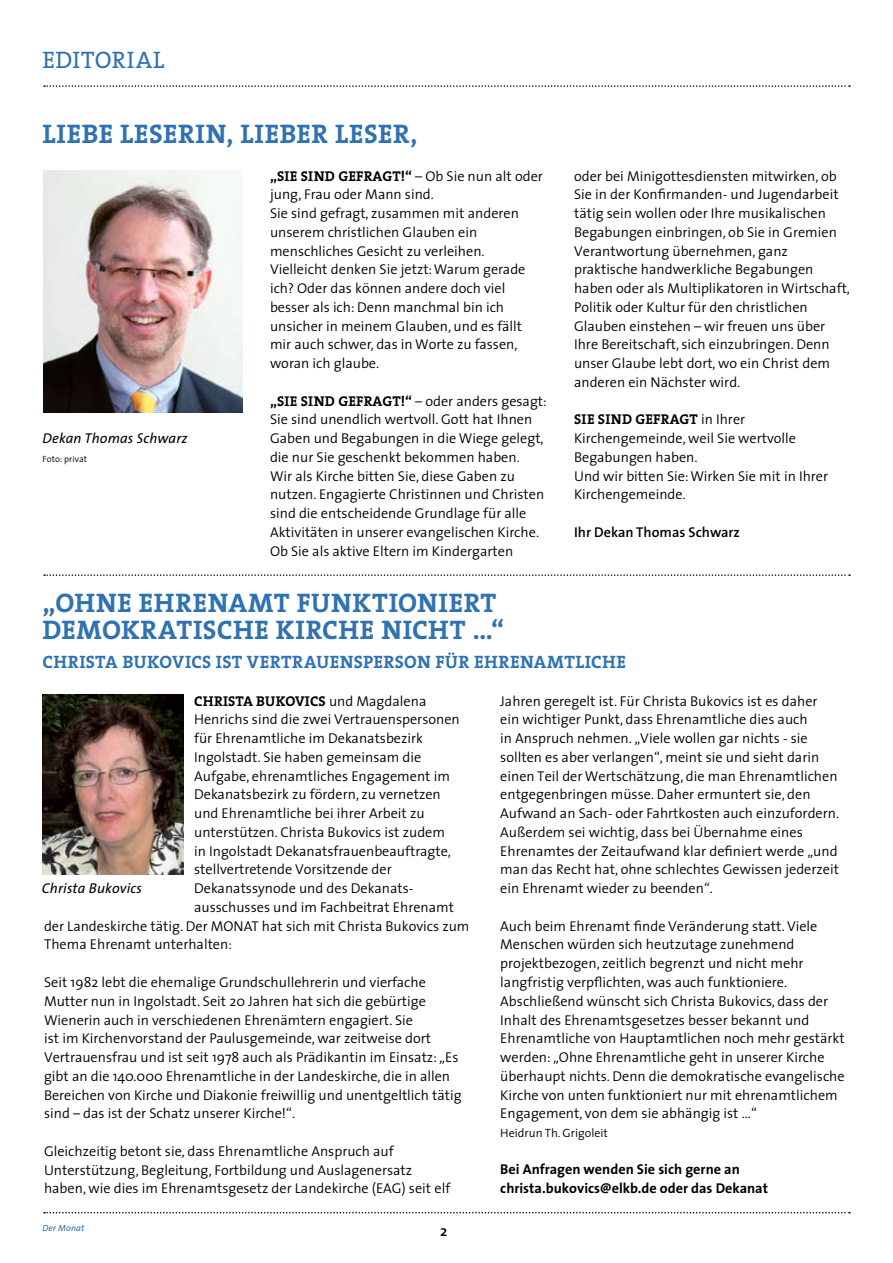
<style>
.page{position:relative;width:893px;height:1263px;background:#fff}
.page>*{position:absolute;margin:0;border:0;box-sizing:border-box;transform-origin:0 0}
.t1{font:700 27px/27px "The Serif";letter-spacing:.025em;color:#2f72b2}
.t2{font:24px "The Serif";letter-spacing:.025em;color:#2f72b2}
.t3{font:700 18px "The Serif";letter-spacing:.02em;color:#2f72b2}
.t4{font:600 15px "The Sans";color:#000}
.t5{font:300 14.25px/18.8px "The Sans";color:#000}
.t6{font:700 14.25px/18.8px "The Sans";color:#000}
.t7{font:700 14.25px "The Serif";letter-spacing:.015em;color:#000}
.t8{font:italic 14.25px "The Sans";letter-spacing:.01em;color:#000}
.t9{font:600 14.25px "The Sans";color:#000}
.t10{font:300 12px "The Sans";color:#000}
.t11{font:300 9px "The Sans";letter-spacing:.01em;color:#000}
.t12{font:italic 9px "The Sans";letter-spacing:.01em;color:#2f72b2}
.s1{font-family:"The Serif";font-weight:700}
</style>
<div class="page">
<svg style="left:44px;top:1212px;width:806px;height:1px"></svg>
<svg style="left:44px;top:85px;width:806px;height:2px"></svg>
<svg style="left:44px;top:574px;width:806px;height:2px"></svg>
<img style="left:43px;top:694px;width:141px;height:180px">
<img style="left:43px;top:170px;width:199px;height:243px">
<h2 class="t2" style="left:43px;top:40px;width:124px">EDITORIAL</h2>
<h1 class="t1" style="left:43px;top:120px;width:29px">LIEBE</h1>
<h1 class="t1" style="left:120px;top:120px;width:31px">LESERIN</h1>
<h1 class="t1" style="left:226px;top:120px;width:30px">, LIEBER</h1>
<h1 class="t1" style="left:335px;top:120px;width:30px">LESER</h1>
<h1 class="t1" style="left:411px;top:120px;width:8px">,</h1>
<p class="t8" style="left:43px;top:426px;width:147px">Dekan Thomas Schwarz</p>
<p class="t11" style="left:43px;top:451px;width:46px">Foto: privat</p>
<p class="t5" style="left:270px;top:166px;width:274px;text-indent:131px"><span class="s1">!“</span> – Ob Sie nun alt oder jung, Frau oder Mann sind.<br>Sie sind gefragt, zusammen mit anderen unserem christlichen Glauben ein menschliches Gesicht zu verleihen.<br>Vielleicht denken Sie jetzt: Warum gerade ich? Oder das können andere doch viel besser als ich: Denn manchmal bin ich unsicher in meinem Glauben, und es fällt mir auch schwer, das in Worte zu fassen, woran ich glaube.</p>
<p class="t7" style="left:270px;top:389px;width:41px">„SIE SIND</p>
<p class="t7" style="left:338px;top:389px;width:10px">GEFRAGT</p>
<p class="t7" style="left:270px;top:164px;width:41px">„SIE SIND</p>
<p class="t7" style="left:338px;top:164px;width:10px">GEFRAGT</p>
<p class="t5" style="left:270px;top:391px;width:278px;text-indent:131px"><span class="s1">!“</span> – oder anders gesagt:<br>Sie sind unendlich wertvoll. Gott hat Ihnen Gaben und Begabungen in die Wiege gelegt, die nur Sie geschenkt bekommen haben.<br>Wir als Kirche bitten Sie, diese Gaben zu nutzen. Engagierte Christinnen und Christen sind die entscheidende Grundlage für alle Aktivitäten in unserer evangelischen Kirche.<br>Ob Sie als aktive Eltern im Kindergarten</p>
<p class="t5" style="left:574px;top:166px;width:277px">oder bei Minigottesdiensten mitwirken, ob Sie in der Konfirmanden- und Jugendarbeit tätig sein wollen oder Ihre musikalischen Begabungen einbringen, ob Sie in Gremien Verantwortung übernehmen, ganz praktische handwerkliche Begabungen haben oder als Multiplikatoren in Wirtschaft, Politik oder Kultur für den christlichen Glauben einstehen – wir freuen uns über Ihre Bereitschaft, sich einzubringen. Denn unser Glaube lebt dort, wo ein Christ dem anderen ein Nächster wird.</p>
<p class="t7" style="left:574px;top:408px;width:34px">SIE SIND</p>
<p class="t7" style="left:635px;top:408px;width:10px">GEFRAGT</p>
<p class="t5" style="left:574px;top:410px;width:256px;text-indent:127px">in Ihrer<br>Kirchengemeinde, weil Sie wertvolle<br>Begabungen haben.<br>Und wir bitten Sie: Wirken Sie mit in Ihrer<br>Kirchengemeinde.</p>
<p class="t9" style="left:574px;top:520px;width:167px">Ihr Dekan Thomas Schwarz</p>
<h1 class="t1" style="left:43px;top:588px;width:463px">„OHNE EHRENAMT FUNKTIONIERT<br>DEMOKRATISCHE KIRCHE NICHT …“</h1>
<p class="t3" style="left:43px;top:647px;width:585px">CHRISTA BUKOVICS IST VERTRAUENSPERSON FÜR EHRENAMTLICHE</p>
<p class="t7" style="left:194px;top:689px;width:18px">CHRISTA</p>
<p class="t7" style="left:256px;top:689px;width:19px">BUKOVICS</p>
<p class="t5" style="left:329px;top:691px;width:99px">und Magdalena</p>
<p class="t5" style="left:194px;top:710px;width:267px">Henrichs sind die zwei Vertrauenspersonen</p>
<p class="t5" style="left:194px;top:728px;width:230px">für Ehrenamtliche im Dekanatsbezirk</p>
<p class="t5" style="left:194px;top:747px;width:229px">Ingolstadt. Sie haben gemeinsam die</p>
<p class="t5" style="left:194px;top:766px;width:257px">Aufgabe, ehrenamtliches Engagement im</p>
<p class="t5" style="left:194px;top:785px;width:248px">Dekanatsbezirk zu fördern, zu vernetzen</p>
<p class="t5" style="left:194px;top:803px;width:232px">und Ehrenamtliche bei ihrer Arbeit zu</p>
<p class="t5" style="left:194px;top:822px;width:252px">unterstützen. Christa Bukovics ist zudem</p>
<p class="t5" style="left:194px;top:841px;width:258px">in Ingolstadt Dekanatsfrauenbeauftragte,</p>
<p class="t5" style="left:194px;top:860px;width:199px">stellvertretende Vorsitzende der</p>
<p class="t5" style="left:194px;top:878px;width:221px">Dekanatssynode und des Dekanats-</p>
<p class="t5" style="left:194px;top:897px;width:261px">ausschusses und im Fachbeitrat Ehrenamt</p>
<p class="t5" style="left:44px;top:916px;width:427px">der Landeskirche tätig. Der MONAT hat sich mit Christa Bukovics zum</p>
<p class="t5" style="left:44px;top:935px;width:189px">Thema Ehrenamt unterhalten:</p>
<p class="t5" style="left:44px;top:972px;width:419px">Seit 1982 lebt die ehemalige Grundschullehrerin und vierfache Mutter nun in Ingolstadt. Seit 20 Jahren hat sich die gebürtige Wienerin auch in verschiedenen Ehrenämtern engagiert. Sie<br>ist im Kirchenvorstand der Paulusgemeinde, war zeitweise dort Vertrauensfrau und ist seit 1978 auch als Prädikantin im Einsatz: „Es gibt an die 140.000 Ehrenamtliche in der Landeskirche, die in allen Bereichen von Kirche und Diakonie freiwillig und unentgeltlich tätig sind – das ist der Schatz unserer Kirche!“.</p>
<p class="t5" style="left:44px;top:1141px;width:408px">Gleichzeitig betont sie, dass Ehrenamtliche Anspruch auf<br>Unterstützung, Begleitung, Fortbildung und Auslagenersatz haben, wie dies im Ehrenamtsgesetz der Landekirche (EAG) seit elf</p>
<p class="t8" style="left:42px;top:876px;width:102px">Christa Bukovics</p>
<p class="t12" style="left:43px;top:1221px;width:43px">Der Monat</p>
<p class="t4" style="left:440px;top:1218px;width:9px">2</p>
<p class="t5" style="left:500px;top:691px;width:340px">Jahren geregelt ist. Für Christa Bukovics ist es daher ein wichtiger Punkt, dass Ehrenamtliche dies auch<br>in Anspruch nehmen. „Viele wollen gar nichts - sie sollten es aber verlangen“, meint sie und sieht darin einen Teil der Wertschätzung, die man Ehrenamtlichen entgegenbringen müsse. Daher ermuntert sie, den Aufwand an Sach- oder Fahrtkosten auch einzufordern.<br>Außerdem sei wichtig, dass bei Übernahme eines Ehrenamtes der Zeitaufwand klar definiert werde „und man das Recht hat, ohne schlechtes Gewissen jederzeit ein Ehrenamt wieder zu beenden“.</p>
<p class="t5" style="left:500px;top:916px;width:346px">Auch beim Ehrenamt finde Veränderung statt. Viele Menschen würden sich heutzutage zunehmend projektbezogen, zeitlich begrenzt und nicht mehr langfristig verpflichten, was auch funktioniere.<br>Abschließend wünscht sich Christa Bukovics, dass der Inhalt des Ehrenamtsgesetzes besser bekannt und Ehrenamtliche von Hauptamtlichen noch mehr gestärkt werden: „Ohne Ehrenamtliche geht in unserer Kirche überhaupt nichts. Denn die demokratische evangelische Kirche von unten funktioniert nur mit ehrenamtlichem Engagement, von dem sie abhängig ist …“</p>
<p class="t10" style="left:500px;top:1123px;width:109px">Heidrun Th. Grigoleit</p>
<p class="t6" style="left:500px;top:1160px;width:269px">Bei Anfragen wenden Sie sich gerne an christa.bukovics@elkb.de oder das Dekanat</p>
</div>
